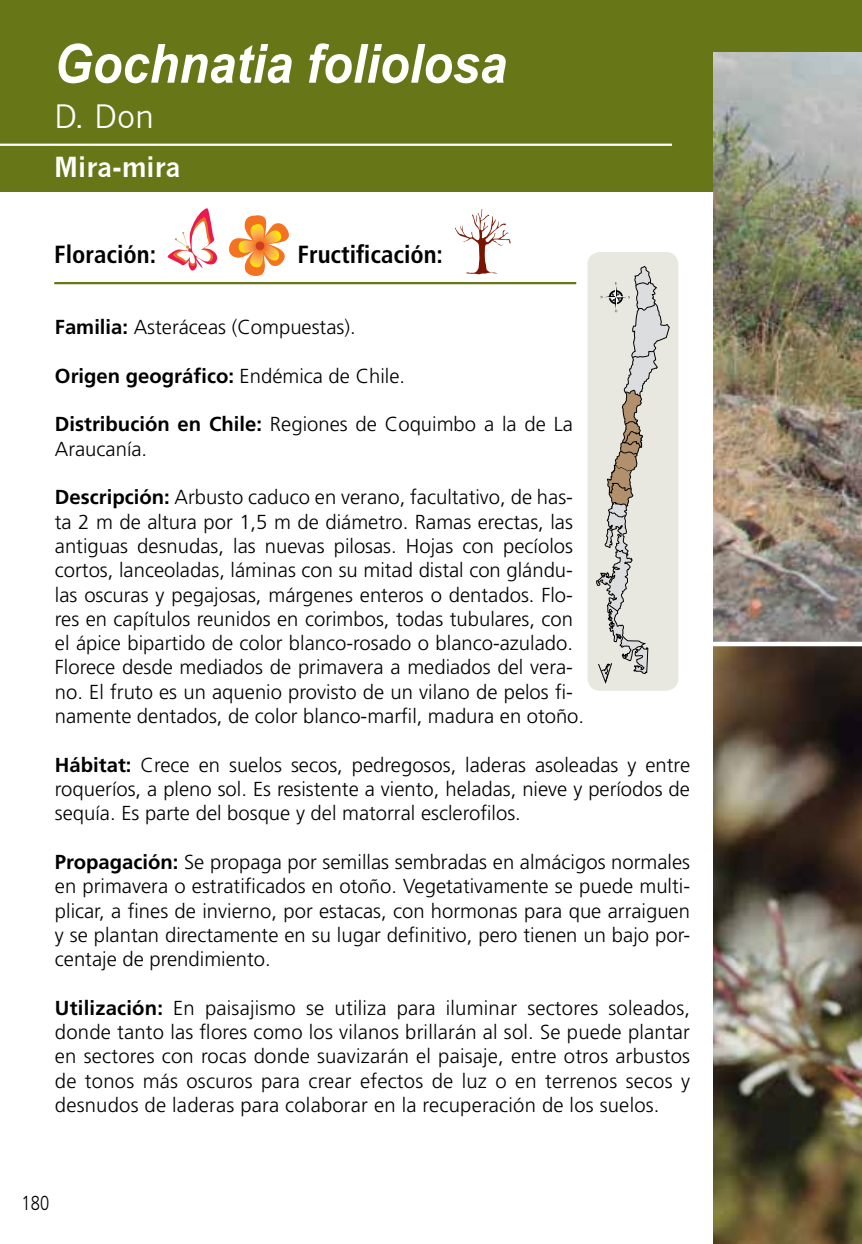
<style>
.page{position:relative;width:862px;height:1244px;background:#fff}
.page>*{position:absolute;margin:0;border:0;box-sizing:border-box;transform-origin:0 0}
.t1{font:italic 700 54px "Arial Narrow";color:#fff;scale:1.1 1}
.t2{font:31.5px "News Gothic";color:#fff}
.t3{font:700 27px "News Gothic";letter-spacing:-.01em;color:#fff}
.t4{font:700 condensed 24.75px "Frutiger LT Std";color:#000}
.t5{font:300 20.25px/24.3px "Frutiger LT Std";color:#000;text-align:justify}
.t6{font:700 20.25px "Frutiger LT Std";color:#000}
.t7{font:300 20.25px "Frutiger LT Std";color:#000;scale:.81 1}
.s1{font-weight:700}
.s2{font-weight:300}
</style>
<div class="page">
<div style="left:0;top:0;width:713px;height:192px;background:#677718"></div>
<img style="left:713px;top:51px;width:148px;height:591px">
<div style="left:702px;top:0;width:159px;height:51px;background:#677718"></div>
<img style="left:713px;top:646px;width:148px;height:598px">
<div style="left:587px;top:252px;width:91px;height:439px;background:#e8e8e1;border-radius:13px"></div>
<svg style="left:596px;top:266px;width:73px;height:418px"></svg>
<hr style="left:0;top:144px;width:671px;height:2px;background:#fff">
<svg style="left:455px;top:208px;width:55px;height:67px"></svg>
<svg style="left:167px;top:208px;width:51px;height:63px"></svg>
<svg style="left:229px;top:215px;width:60px;height:61px"></svg>
<div style="left:255px;top:242px;width:9px;height:8px;background:#cd3e22;border-radius:50%"></div>
<hr style="left:54px;top:282px;width:522px;height:2px;background:#677718">
<h1 class="t1" style="left:54px;top:23px;width:412px">Gochnatia foliolosa</h1>
<h2 class="t2" style="left:54px;top:98px;width:101px">D. Don</h2>
<h3 class="t3" style="left:54px;top:151px;width:128px">Mira-mira</h3>
<p class="t4" style="left:54px;top:240px;width:103px">Floración:</p>
<p class="t4" style="left:297px;top:240px;width:147px">Fructificación:</p>
<p class="t5" style="left:55px;top:315px;width:302px"><span class="s1">Familia:</span> Asteráceas (Compuestas).</p>
<p class="t6" style="left:55px;top:364px;width:351px">Origen geográfico: <span class="s2">Endémica de Chile.</span></p>
<p class="t5" style="left:55px;top:412px;width:519px"><span class="s1">Distribución en Chile:</span> Regiones de Coquimbo a la de La<br>Araucanía.</p>
<p class="t5" style="left:55px;top:485px;width:530px;text-align:left"><span class="s1">Descripción:</span> Arbusto caduco en verano, facultativo, de has&shy;ta 2 m de altura por 1,5 m de diámetro. Ramas erectas, las antiguas desnudas, las nuevas pilosas. Hojas con pecíolos cortos, lanceoladas, láminas con su mitad distal con glándu&shy;las oscuras y pegajosas, márgenes enteros o dentados. Flo&shy;res en capítulos reunidos en corimbos, todas tubulares, con el ápice bipartido de color blanco-rosado o blanco-azulado.<br>Florece desde mediados de primavera a mediados del vera&shy;no. El fruto es un aquenio provisto de un vilano de pelos fi&shy;namente dentados, de color blanco-marfil, madura en otoño.</p>
<p class="t5" style="left:55px;top:753px;width:636px"><span class="s1">Hábitat:</span> Crece en suelos secos, pedregosos, laderas asoleadas y entre roqueríos, a pleno sol. Es resistente a viento, heladas, nieve y períodos de sequía. Es parte del bosque y del matorral esclerofilos.</p>
<p class="t5" style="left:55px;top:850px;width:636px"><span class="s1">Propagación:</span> Se propaga por semillas sembradas en almácigos normales en primavera o estratificados en otoño. Vegetativamente se puede multi&shy;plicar, a fines de invierno, por estacas, con hormonas para que arraiguen y se plantan directamente en su lugar definitivo, pero tienen un bajo por&shy;centaje de prendimiento.</p>
<p class="t5" style="left:55px;top:996px;width:636px"><span class="s1">Utilización:</span> En paisajismo se utiliza para iluminar sectores soleados, donde tanto las flores como los vilanos brillarán al sol. Se puede plantar en sectores con rocas donde suavizarán el paisaje, entre otros arbustos de tonos más oscuros para crear efectos de luz o en terrenos secos y desnudos de laderas para colaborar en la recuperación de los suelos.</p>
<p class="t7" style="left:22px;top:1191px;width:35px">180</p>
</div>
